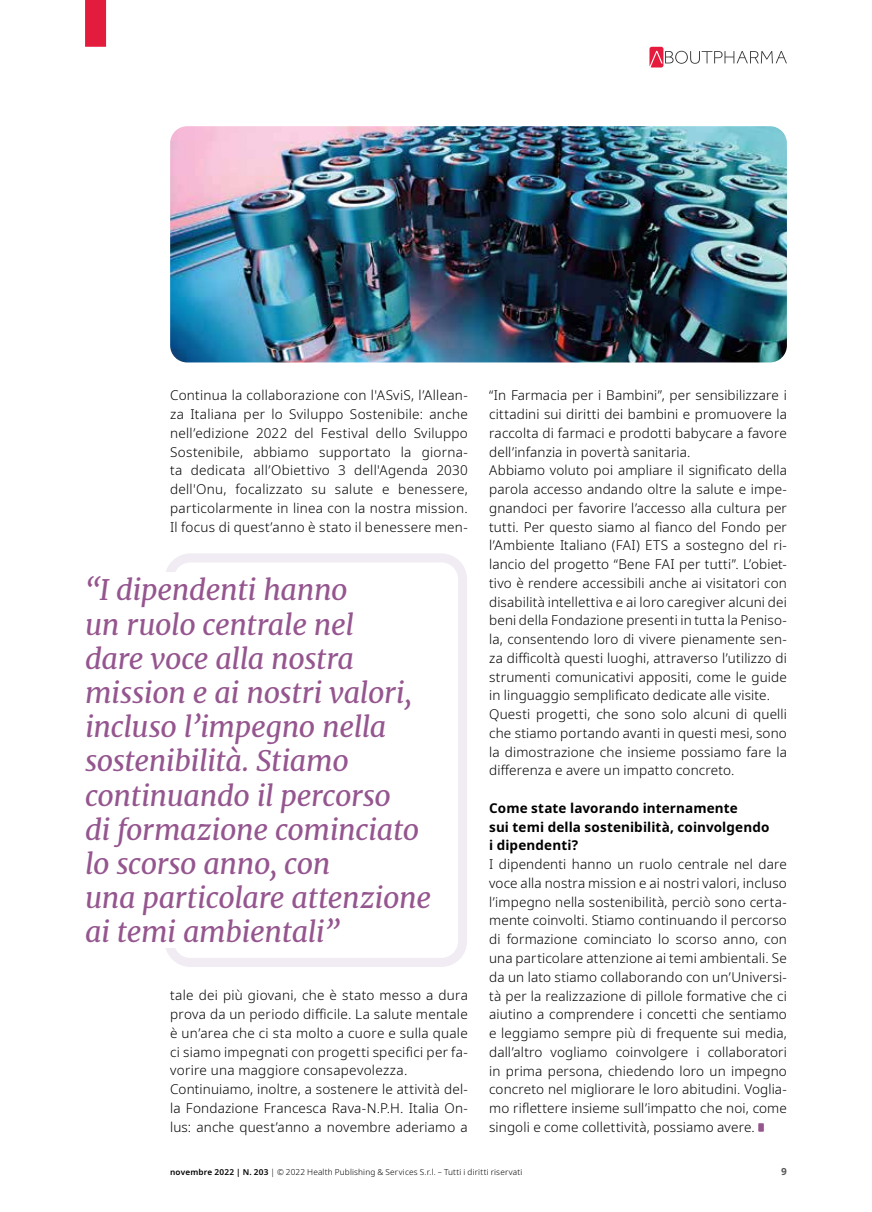
<style>
.page{position:relative;width:872px;height:1212px;background:#fff}
.page>*{position:absolute;margin:0;border:0;box-sizing:border-box;transform-origin:0 0}
.t1{font:italic 28.5px/34.2px "Merriweather";letter-spacing:-.015em;color:#95568f}
.t2{font:300 13.5px/18.8px "Noto Sans";letter-spacing:.01em;color:#000}
.t3{font:700 13.5px/18.8px "Noto Sans";letter-spacing:.01em;color:#000}
.t4{font:700 9.75px "Noto Sans";color:#575756}
.t5{font:300 8.25px "Noto Sans";letter-spacing:.025em;color:#000}
.s1{font-weight:600}
</style>
<div class="page">
<svg style="left:649px;top:47px;width:138px;height:21px"></svg>
<svg style="left:758px;top:1123px;width:6px;height:9px"></svg>
<div style="left:85px;top:0;width:21px;height:47px;background:#e31c3d"></div>
<div style="left:165px;top:553px;width:302px;height:414px;border:9px solid #f1ebf3;border-radius:21px"></div>
<div style="left:85px;top:572px;width:366px;height:376px;background:#fff"></div>
<img style="left:170px;top:126px;width:617px;height:236px">
<p class="t2" style="left:170px;top:386px;width:299px;text-align:justify">Continua la collaborazione con l'ASviS, l’Allean&shy;za Italiana per lo Sviluppo Sostenibile: anche nell’edizione 2022 del Festival dello Sviluppo Sostenibile, abbiamo supportato la giorna&shy;ta dedicata all’Obiettivo 3 dell'Agenda 2030 dell'Onu, focalizzato su salute e benessere, particolarmente in linea con la nostra mission.<br>Il focus di quest’anno è stato il benessere men-</p>
<p class="t1" style="left:85px;top:572px;width:348px">“I dipendenti hanno<br>un ruolo centrale nel<br>dare voce alla nostra mission e ai nostri valori, incluso l’impegno nella sostenibilità. Stiamo continuando il percorso<br>di formazione cominciato lo scorso anno, con<br>una particolare attenzione ai temi ambientali”</p>
<p class="t2" style="left:170px;top:986px;width:299px">tale dei più giovani, che è stato messo a dura prova da un periodo difficile. La salute mentale è un’area che ci sta molto a cuore e sulla quale ci siamo impegnati con progetti specifici per fa&shy;vorire una maggiore consapevolezza.<br>Continuiamo, inoltre, a sostenere le attività del&shy;la Fondazione Francesca Rava-N.P.H. Italia On&shy;lus: anche quest’anno a novembre aderiamo a</p>
<p class="t2" style="left:489px;top:386px;width:299px">“In Farmacia per i Bambini”, per sensibilizzare i cittadini sui diritti dei bambini e promuovere la raccolta di farmaci e prodotti babycare a favore dell’infanzia in povertà sanitaria.<br>Abbiamo voluto poi ampliare il significato della parola accesso andando oltre la salute e impe&shy;gnandoci per favorire l’accesso alla cultura per tutti. Per questo siamo al fianco del Fondo per l’Ambiente Italiano (FAI) ETS a sostegno del ri&shy;lancio del progetto “Bene FAI per tutti”. L’obiet&shy;tivo è rendere accessibili anche ai visitatori con disabilità intellettiva e ai loro caregiver alcuni dei beni della Fondazione presenti in tutta la Peniso&shy;la, consentendo loro di vivere pienamente sen&shy;za difficoltà questi luoghi, attraverso l’utilizzo di strumenti comunicativi appositi, come le guide in linguaggio semplificato dedicate alle visite.<br>Questi progetti, che sono solo alcuni di quelli che stiamo portando avanti in questi mesi, sono la dimostrazione che insieme possiamo fare la differenza e avere un impatto concreto.</p>
<p class="t3" style="left:489px;top:799px;width:282px">Come state lavorando internamente<br>sui temi della sostenibilità, coinvolgendo i dipendenti?</p>
<p class="t2" style="left:489px;top:855px;width:299px;text-align:justify">I dipendenti hanno un ruolo centrale nel dare voce alla nostra mission e ai nostri valori, incluso l’impegno nella sostenibilità, perciò sono certa&shy;mente coinvolti. Stiamo continuando il percorso di formazione cominciato lo scorso anno, con una particolare attenzione ai temi ambientali. Se da un lato stiamo collaborando con un’Universi&shy;tà per la realizzazione di pillole formative che ci aiutino a comprendere i concetti che sentiamo e leggiamo sempre più di frequente sui media, dall’altro vogliamo coinvolgere i collaboratori in prima persona, chiedendo loro un impegno concreto nel migliorare le loro abitudini. Voglia&shy;mo riflettere insieme sull’impatto che noi, come singoli e come collettività, possiamo avere.</p>
<p class="t5" style="left:170px;top:1166px;width:354px"><span class="s1">novembre 2022 | N. 203</span> | © 2022 Health Publishing &amp; Services S.r.l. – Tutti i diritti riservati</p>
<p class="t4" style="left:781px;top:1164px;width:7px">9</p>
</div>
